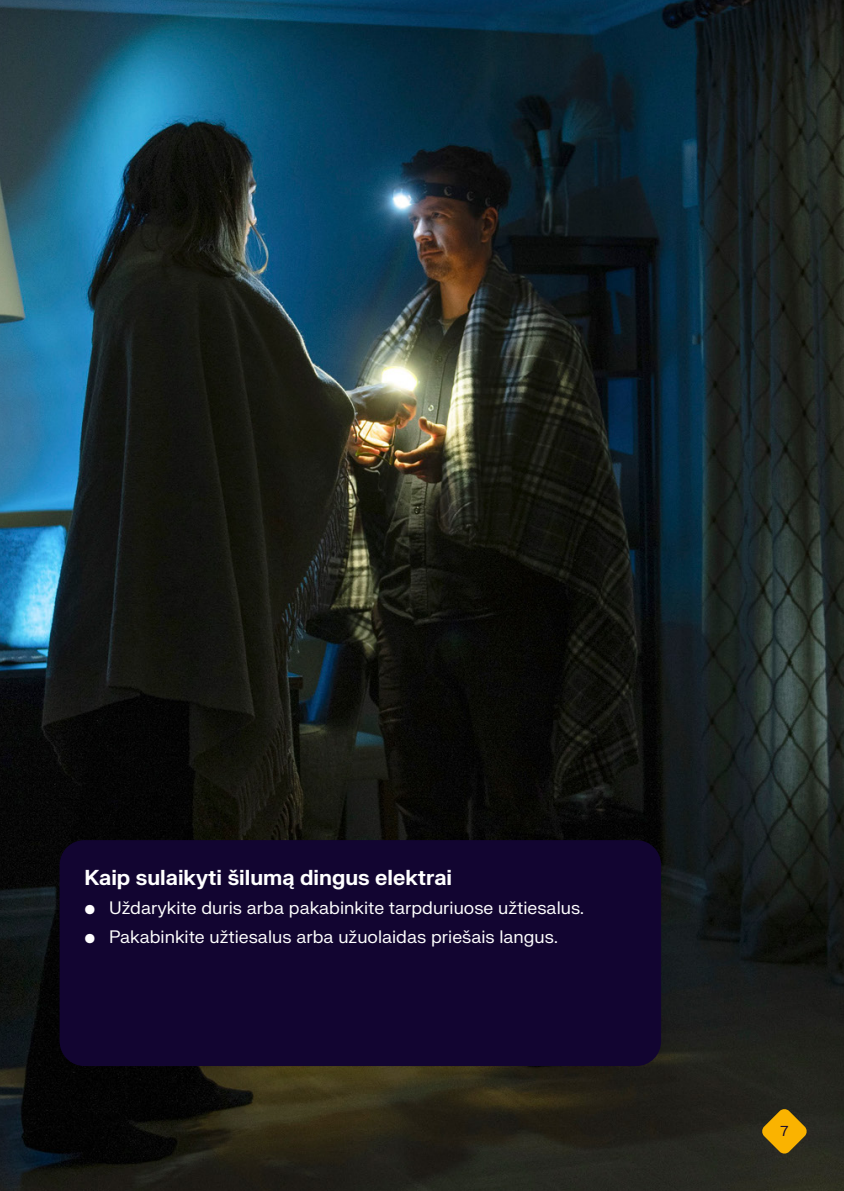
<style>
.page{position:relative;width:844px;height:1191px;background:#fff}
.page>*{position:absolute;margin:0;border:0;box-sizing:border-box;transform-origin:0 0}
.t1{font:700 21px "FK Grotesk Neue";color:#fff}
.t2{font:17.5px "FK Grotesk Neue";color:#fff}
.t3{font:14px "FK Grotesk Neue";color:#120531}
</style>
<div class="page">
<img style="left:0;top:0;width:843px;height:1191px">
<div style="left:60px;top:840px;width:601px;height:226px;background:#120531;border-radius:25px"></div>
<svg style="left:761px;top:1108px;width:46px;height:46px;background:#9f770d"></svg>
<h3 class="t1" style="left:84px;top:861px;width:369px">Kaip sulaikyti šilumą dingus elektrai</h3>
<p class="t2" style="left:84px;top:894px;width:501px">• Uždarykite duris arba pakabinkite tarpduriuose užtiesalus.</p>
<p class="t2" style="left:84px;top:923px;width:475px">• Pakabinkite užtiesalus arba užuolaidas priešais langus.</p>
<p class="t3" style="left:780px;top:1120px;width:9px">7</p>
</div>
